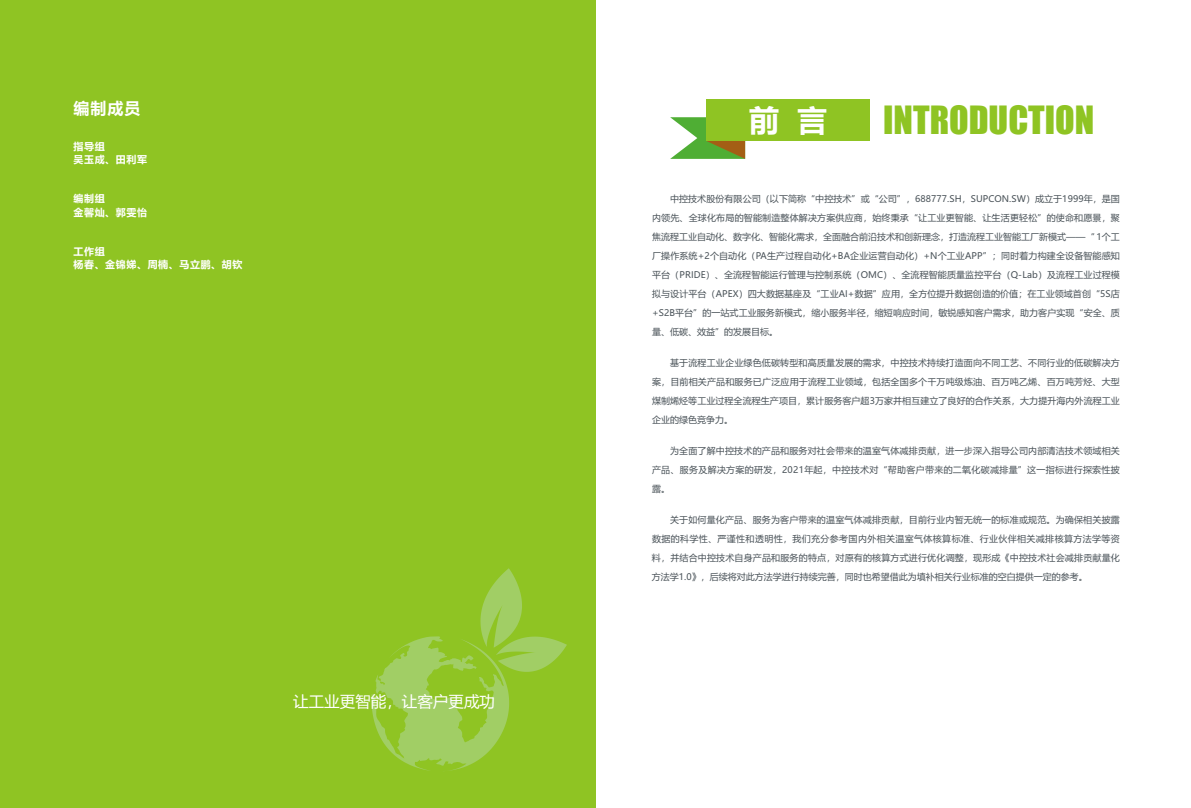
<style>
.page{position:relative;width:1191px;height:808px;background:#fff}
.page>*{position:absolute;margin:0;border:0;box-sizing:border-box;transform-origin:0 0}
.t1{font:36px "Impact";color:#8fc423}
.t2{font:700 30px "Microsoft Ya Hei";color:#fff}
.t3{font:700 16px "Microsoft Ya Hei";color:#fff}
.t4{font:15.5px "Microsoft Ya Hei";color:#fff}
.t5{font:700 10px/13.2px "Microsoft Ya Hei";letter-spacing:.06em;color:#fff}
.t6{font:9px/19px "Microsoft Ya Hei";letter-spacing:.005em;color:#485157;text-align:justify}
</style>
<div class="page">
<div style="left:0;top:0;width:595px;height:808px;background:#8fc423"></div>
<svg style="left:371px;top:568px;width:196px;height:203px"></svg>
<svg style="left:670px;top:117px;width:75px;height:42px"></svg>
<div style="left:706px;top:99px;width:164px;height:42px;background:#8fc423"></div>
<h3 class="t3" style="left:74px;top:101px;width:68px">编制成员</h3>
<p class="t5" style="left:74px;top:140px;width:75px">指导组<br>吴玉成、田利军</p>
<p class="t5" style="left:74px;top:193px;width:75px">编制组<br>金馨灿、郭雯怡</p>
<p class="t5" style="left:74px;top:246px;width:170px">工作组<br>杨春、金锦娣、周楠、马立鹏、胡钦</p>
<h3 class="t4" style="left:293px;top:695px;width:203px">让工业更智能，让客户更成功</h3>
<h2 class="t2" style="left:749px;top:106px;width:79px">前 言</h2>
<h1 class="t1" style="left:883px;top:106px;width:213px">INTRODUCTION</h1>
<p class="t6" style="left:652px;top:190px;width:469px;text-indent:18px">中控技术股份有限公司（以下简称“中控技术”或“公司”，688777.SH，SUPCON.SW）成立于1999年，是国内领先、全球化布局的智能制造整体解决方案供应商，始终秉承“让工业更智能、让生活更轻松”的使命和愿景，聚焦流程工业自动化、数字化、智能化需求，全面融合前沿技术和创新理念，打造流程工业智能工厂新模式——“ 1个工厂操作系统+2个自动化（PA生产过程自动化+BA企业运营自动化）+N个工业APP”；同时着力构建全设备智能感知平台（PRIDE）、全流程智能运行管理与控制系统（OMC）、全流程智能质量监控平台（Q-Lab）及流程工业过程模拟与设计平台（APEX）四大数据基座及“工业AI+数据”应用，全方位提升数据创造的价值；在工业领域首创“5S店+S2B平台”的一站式工业服务新模式，缩小服务半径，缩短响应时间，敏锐感知客户需求，助力客户实现“安全、质量、低碳、效益”的发展目标。</p>
<p class="t6" style="left:652px;top:354px;width:469px;text-indent:18px">基于流程工业企业绿色低碳转型和高质量发展的需求，中控技术持续打造面向不同工艺、不同行业的低碳解决方案，目前相关产品和服务已广泛应用于流程工业领域，包括全国多个千万吨级炼油、百万吨乙烯、百万吨芳烃、大型煤制烯烃等工业过程全流程生产项目，累计服务客户超3万家并相互建立了良好的合作关系，大力提升海内外流程工业企业的绿色竞争力。</p>
<p class="t6" style="left:652px;top:442px;width:469px;text-indent:18px">为全面了解中控技术的产品和服务对社会带来的温室气体减排贡献，进一步深入指导公司内部清洁技术领域相关产品、服务及解决方案的研发，2021年起，中控技术对“帮助客户带来的二氧化碳减排量”这一指标进行探索性披露。</p>
<p class="t6" style="left:652px;top:511px;width:469px;text-indent:18px">关于如何量化产品、服务为客户带来的温室气体减排贡献，目前行业内暂无统一的标准或规范。为确保相关披露数据的科学性、严谨性和透明性，我们充分参考国内外相关温室气体核算标准、行业伙伴相关减排核算方法学等资料，并结合中控技术自身产品和服务的特点，对原有的核算方式进行优化调整，现形成《中控技术社会减排贡献量化方法学1.0》，后续将对此方法学进行持续完善，同时也希望借此为填补相关行业标准的空白提供一定的参考。</p>
</div>
